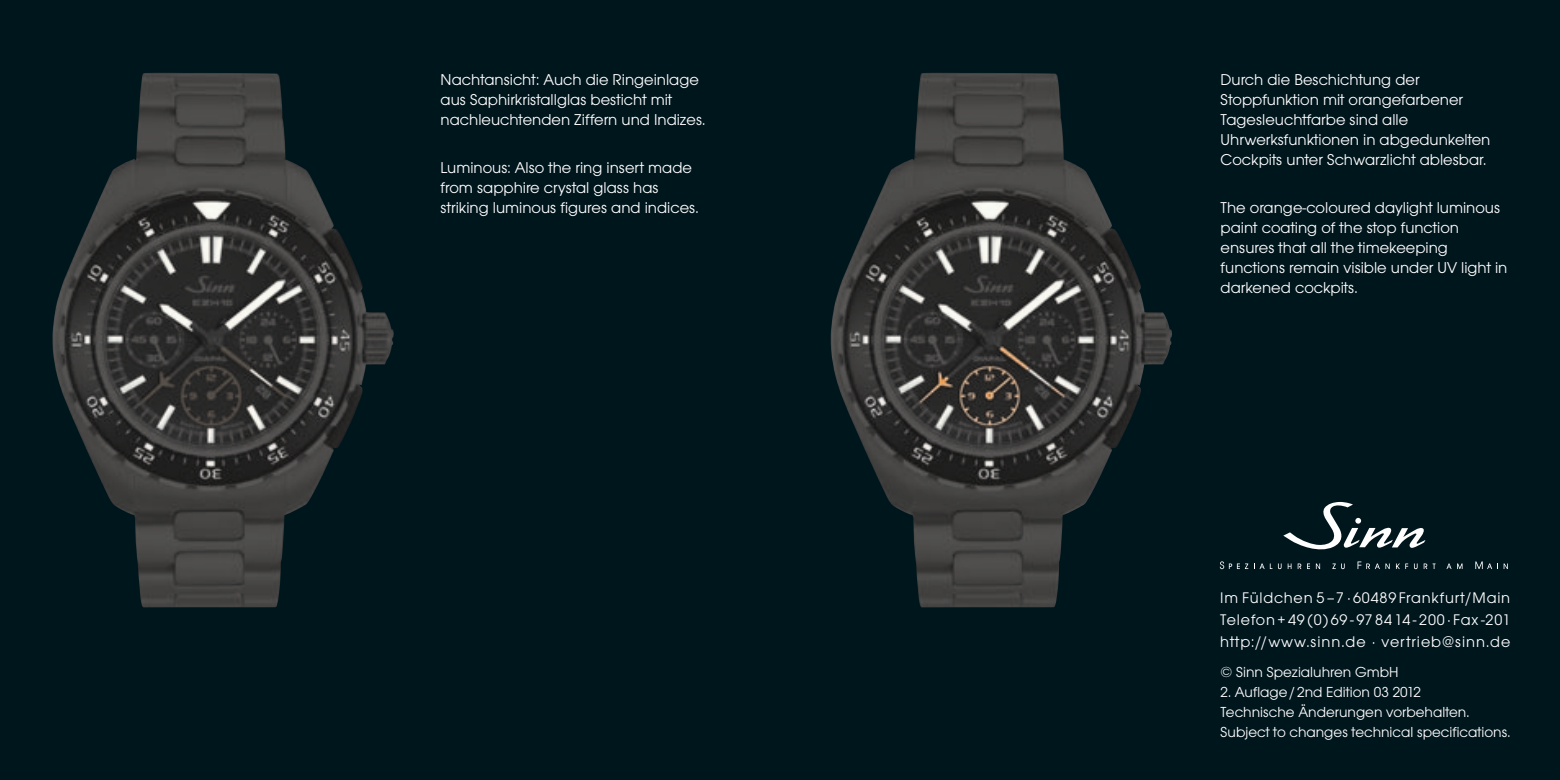
<style>
.page{position:relative;width:1560px;height:780px;background:#fff}
.page>*{position:absolute;margin:0;border:0;box-sizing:border-box;transform-origin:0 0}
.t1{font:16.25px/20px "Avant Gar Got Itc T Boo";color:#fff}
.t2{font:16px/21.8px "Avant Gar Got Itc T Boo";letter-spacing:.05em;color:#fff;text-align:justify}
.t3{font:15px/20px "Avant Gar Got Itc T Boo";color:#fff}
</style>
<div class="page">
<div style="left:0;top:0;width:1559px;height:780px;background:#00161d"></div>
<img style="left:52px;top:73px;width:342px;height:534px">
<img style="left:830px;top:73px;width:341px;height:534px">
<svg style="left:1283px;top:502px;width:142px;height:48px"></svg>
<svg style="left:1287px;top:563px;width:4px;height:6px"></svg>
<svg style="left:1297px;top:563px;width:12px;height:6px"></svg>
<svg style="left:1315px;top:563px;width:4px;height:6px"></svg>
<svg style="left:1332px;top:563px;width:12px;height:6px"></svg>
<svg style="left:1385px;top:563px;width:4px;height:6px"></svg>
<svg style="left:1396px;top:563px;width:11px;height:6px"></svg>
<svg style="left:1413px;top:563px;width:4px;height:6px"></svg>
<svg style="left:1423px;top:563px;width:12px;height:6px"></svg>
<svg style="left:1446px;top:563px;width:16px;height:6px"></svg>
<svg style="left:1503px;top:563px;width:4px;height:6px"></svg>
<svg style="left:1219px;top:561px;width:62px;height:8px"></svg>
<svg style="left:1357px;top:561px;width:22px;height:8px"></svg>
<svg style="left:1475px;top:561px;width:18px;height:8px"></svg>
<p class="t1" style="left:440px;top:69px;width:266px">Nachtansicht: Auch die Ringeinlage aus Saphirkristallglas besticht mit nachleuchtenden Ziffern und Indizes.</p>
<p class="t1" style="left:440px;top:157px;width:259px">Luminous: Also the ring insert made from sapphire crystal glass has striking luminous figures and indices.</p>
<p class="t1" style="left:1220px;top:69px;width:271px">Durch die Beschichtung der Stoppfunktion mit orangefarbener Tagesleuchtfarbe sind alle Uhrwerksfunktionen in abgedunkelten Cockpits unter Schwarzlicht ablesbar.</p>
<p class="t1" style="left:1220px;top:197px;width:288px">The orange-coloured daylight luminous paint coating of the stop function ensures that all the timekeeping functions remain visible under UV light in darkened cockpits.</p>
<p class="t2" style="left:1219px;top:587px;width:292px">Im Füldchen 5–7 · 60489 Frankfurt/Main Telefon + 49 (0) 69 - 97 84 14 - 200 · Fax -201 http://www.sinn.de · vertrieb@sinn.de</p>
<p class="t3" style="left:1220px;top:662px;width:177px">© Sinn Spezialuhren GmbH</p>
<p class="t3" style="left:1220px;top:682px;width:291px">2. Auflage/2nd Edition 03 2012<br>Technische Änderungen vorbehalten.<br>Subject to changes technical specifications.</p>
</div>
